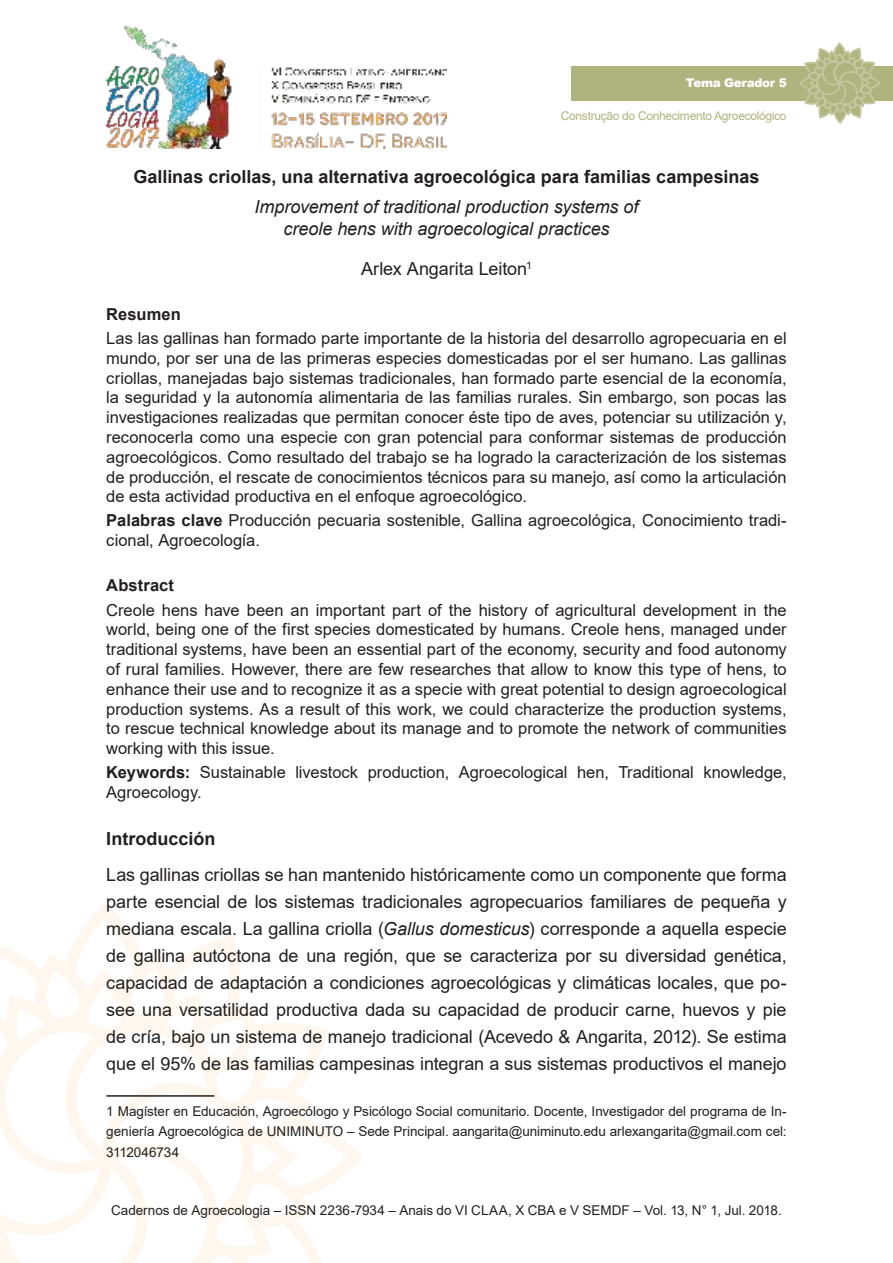
<style>
.page{position:relative;width:893px;height:1263px;background:#fff}
.page>*{position:absolute;margin:0;border:0;box-sizing:border-box;transform-origin:0 0}
.t1{font:18px/27px "Arial";letter-spacing:-.005em;color:#221f1f;text-align:justify}
.t2{font:italic 18px/21.6px "Arial";letter-spacing:-.005em;color:#221f1f;text-align:center}
.t3{font:700 18px "Arial";color:#221f1f}
.t4{font:16.5px/19.8px "Arial";color:#221f1f;text-align:justify}
.t5{font:700 16.5px "Arial";letter-spacing:.005em;color:#221f1f}
.t6{font:13.5px/20.2px "Arial";color:#221f1f;text-align:justify}
.t7{font:12px "Arial";letter-spacing:-.025em;color:#aeb47e}
.t8{font:900 12px "Arial";letter-spacing:-.025em;color:#fff}
.s1{font-weight:700}
.s2{font-style:italic}
</style>
<div class="page">
<img style="left:106px;top:25px;width:340px;height:124px">
<svg style="left:0;top:910px;width:363px;height:353px"></svg>
<div style="left:571px;top:66px;width:322px;height:34px;background:#aeb47e"></div>
<svg style="left:798px;top:43px;width:83px;height:81px"></svg>
<hr style="left:106px;top:1095px;width:108px;height:2px;background:#221f1f">
<p class="t8" style="left:686px;top:76px;width:102px">Tema Gerador 5</p>
<p class="t7" style="left:561px;top:112px;width:227px">Construção do Conhecimento Agroecológico</p>
<p class="t3" style="left:133px;top:170px;width:628px">Gallinas criollas, una alternativa agroecológica para familias campesinas</p>
<p class="t2" style="left:254px;top:198px;width:385px">Improvement of traditional production systems of creole hens with agroecological practices</p>
<p class="t1" style="left:361px;top:256px;width:172px">Arlex Angarita Leiton<sup>1</sup></p>
<p class="t5" style="left:106px;top:308px;width:76px">Resumen</p>
<p class="t4" style="left:106px;top:330px;width:682px">Las las gallinas han formado parte importante de la historia del desarrollo agropecuaria en el mundo, por ser una de las primeras especies domesticadas por el ser humano. Las gallinas criollas, manejadas bajo sistemas tradicionales, han formado parte esencial de la economía, la seguridad y la autonomía alimentaria de las familias rurales. Sin embargo, son pocas las investigaciones realizadas que permitan conocer éste tipo de aves, potenciar su utilización y, reconocerla como una especie con gran potencial para conformar sistemas de producción agroecológicos. Como resultado del trabajo se ha logrado la caracterización de los sistemas de producción, el rescate de conocimientos técnicos para su manejo, así como la articulación de esta actividad productiva en el enfoque agroecológico.</p>
<p class="t4" style="left:106px;top:512px;width:682px"><span class="s1">Palabras clave</span> Producción pecuaria sostenible, Gallina agroecológica, Conocimiento tradi&shy;cional, Agroecología.</p>
<p class="t5" style="left:106px;top:579px;width:69px">Abstract</p>
<p class="t4" style="left:106px;top:601px;width:682px">Creole hens have been an important part of the history of agricultural development in the world, being one of the first species domesticated by humans. Creole hens, managed under traditional systems, have been an essential part of the economy, security and food autonomy of rural families. However, there are few researches that allow to know this type of hens, to enhance their use and to recognize it as a specie with great potential to design agroecological production systems. As a result of this work, we could characterize the production systems, to rescue technical knowledge about its manage and to promote the network of communities working with this issue.</p>
<p class="t4" style="left:106px;top:764px;width:682px"><span class="s1">Keywords:</span> Sustainable livestock production, Agroecological hen, Traditional knowledge,<br>Agroecology.</p>
<p class="t3" style="left:106px;top:832px;width:111px">Introducción</p>
<p class="t1" style="left:106px;top:862px;width:682px">Las gallinas criollas se han mantenido históricamente como un componente que forma parte esencial de los sistemas tradicionales agropecuarios familiares de pequeña y mediana escala. La gallina criolla (<span class="s2">Gallus domesticus</span>) corresponde a aquella especie de gallina autóctona de una región, que se caracteriza por su diversidad genética, capacidad de adaptación a condiciones agroecológicas y climáticas locales, que po&shy;see una versatilidad productiva dada su capacidad de producir carne, huevos y pie de cría, bajo un sistema de manejo tradicional (Acevedo &amp; Angarita, 2012). Se estima que el 95% de las familias campesinas integran a sus sistemas productivos el manejo</p>
<p class="t6" style="left:106px;top:1102px;width:682px">1 Magíster en Educación, Agroecólogo y Psicólogo Social comunitario. Docente, Investigador del programa de In&shy;geniería Agroecológica de UNIMINUTO – Sede Principal. aangarita@uniminuto.edu arlexangarita@gmail.com cel:<br>3112046734</p>
<p class="t6" style="left:111px;top:1201px;width:672px">Cadernos de Agroecologia – ISSN 2236-7934 – Anais do VI CLAA, X CBA e V SEMDF – Vol. 13, N° 1, Jul. 2018.</p>
</div>
